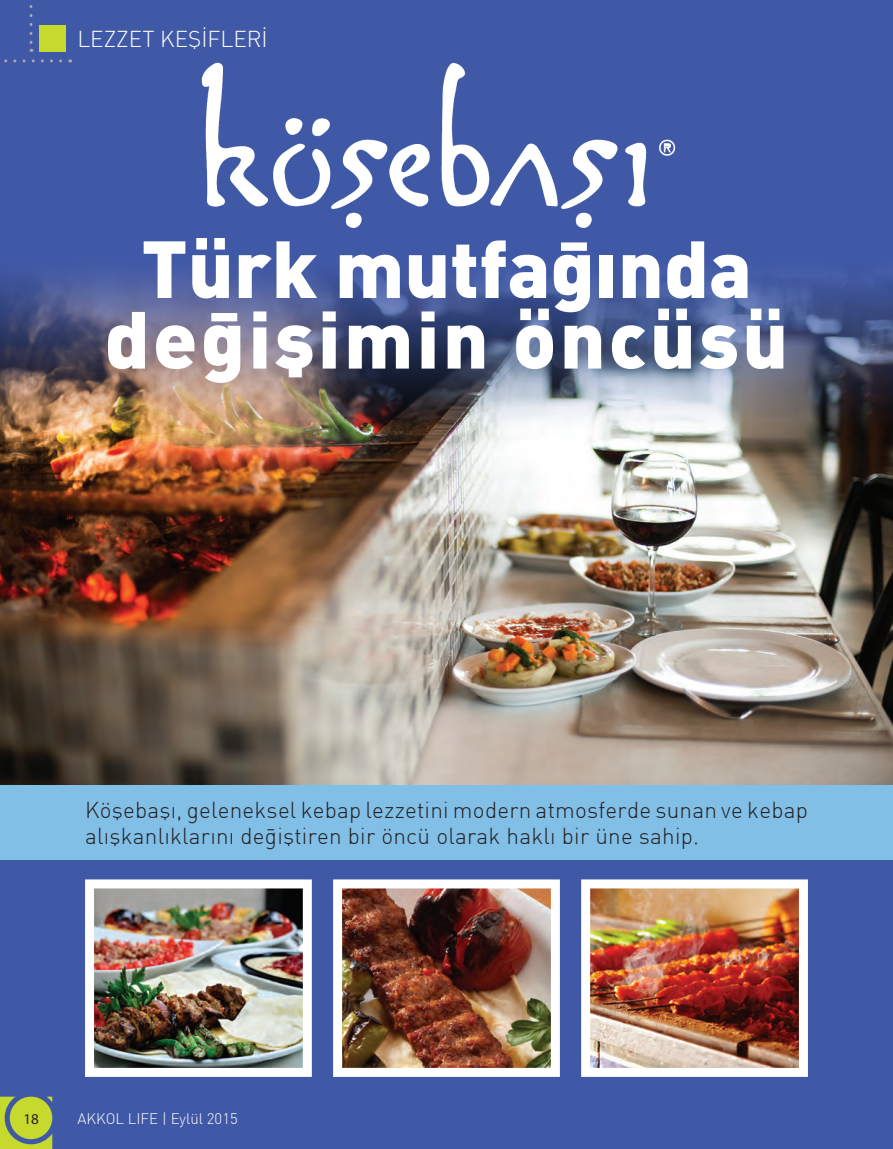
<style>
.page{position:relative;width:893px;height:1149px;background:#fff}
.page>*{position:absolute;margin:0;border:0;box-sizing:border-box;transform-origin:0 0}
.t1{font:900 79.5px/70.5px "DI Nbek";letter-spacing:.04em;color:#fff;text-align:center}
.t2{font:300 22.5px/25.5px "DI Nbek";letter-spacing:.01em;color:#231f20}
.t3{font:300 22.5px "DI Nbek";color:#fff}
.t4{font:300 15px "DI Nbek";color:#fff}
.t5{font:15px "Myriad Pro";color:#231f20}
</style>
<div class="page">
<div style="left:0;top:0;width:893px;height:1148px;background:#4059a7"></div>
<img style="left:0;top:274px;width:893px;height:510px">
<svg style="left:4px;top:59px;width:57px;height:3px"></svg>
<svg style="left:30px;top:5px;width:3px;height:47px"></svg>
<div style="left:40px;top:25px;width:26px;height:27px;background:#c6d92d"></div>
<svg style="left:0;top:1096px;width:52px;height:52px"></svg>
<div style="left:10px;top:1096px;width:42px;height:42px;background:#c6d92d;border-radius:50%"></div>
<img style="left:95px;top:889px;width:207px;height:177px">
<div style="left:85px;top:879px;width:227px;height:197px;border:9px solid #fff"></div>
<img style="left:343px;top:889px;width:207px;height:177px">
<div style="left:333px;top:879px;width:227px;height:197px;border:9px solid #fff"></div>
<img style="left:591px;top:889px;width:207px;height:177px">
<div style="left:581px;top:879px;width:227px;height:197px;border:9px solid #fff"></div>
<div style="left:0;top:784px;width:893px;height:75px;background:#82bfe7"></div>
<img style="left:201px;top:62px;width:475px;height:166px">
<p class="t3" style="left:77px;top:25px;width:192px">LEZZET KEŞİFLERİ</p>
<h1 class="t1" style="left:105px;top:229px;width:685px">Türk mutfağında değişimin öncüsü</h1>
<p class="t2" style="left:85px;top:797px;width:724px">Köşebaşı, geleneksel kebap lezzetini modern atmosferde sunan ve kebap alışkanlıklarını değiştiren bir öncü olarak haklı bir üne sahip.</p>
<p class="t5" style="left:23px;top:1108px;width:17px">18</p>
<p class="t4" style="left:77px;top:1109px;width:162px">AKKOL LIFE | Eylül 2015</p>
</div>
